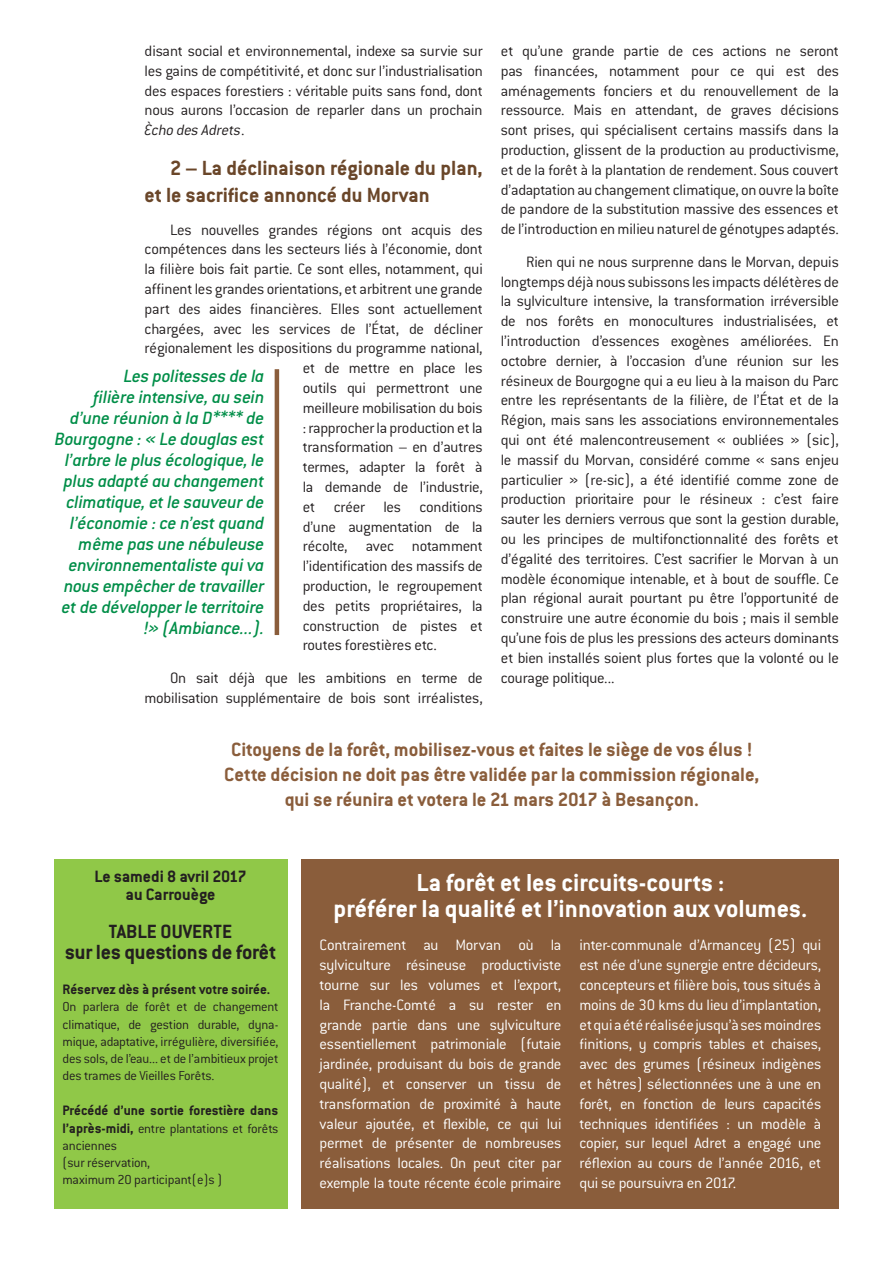
<style>
.page{position:relative;width:893px;height:1263px;background:#fff}
.page>*{position:absolute;margin:0;border:0;box-sizing:border-box;transform-origin:0 0}
.t1{font:700 27px/26.2px "Conduit ITC";color:#fff;text-align:center}
.t2{font:700 22.5px/27px "Conduit ITC";color:#6a4629}
.t3{font:700 22.5px "Conduit ITC";letter-spacing:-.01em;color:#231f20}
.t4{font:700 21px/25.2px "Conduit ITC";color:#8a5d3b;text-align:center}
.t5{font:700 21px "Conduit ITC";color:#231f20}
.t6{font:italic 500 19.5px/21px "Conduit ITC";letter-spacing:-.015em;color:#008e48;text-align:right}
.t7{font:700 18px/18px "Conduit ITC";color:#231f20;text-align:center}
.t8{font:300 16.5px/19.8px "Conduit ITC";letter-spacing:-.015em;color:#231f20;text-align:justify}
.t9{font:300 16.5px/19.8px "Conduit ITC";letter-spacing:-.015em;color:#fff;text-align:justify}
.t10{font:700 15px "Conduit ITC";color:#231f20}
.t11{font:300 14.25px/17.1px "Conduit ITC";letter-spacing:-.015em;color:#231f20;text-align:justify}
.s1{font-style:italic}
.s2{font-weight:700;font-size:15px}
</style>
<div class="page">
<div style="left:302px;top:860px;width:537px;height:349px;background:#8a5d3b"></div>
<hr style="left:275px;top:369px;width:4px;height:266px;background:#8a5d3b">
<div style="left:54px;top:860px;width:233px;height:349px;background:#90c848"></div>
<p class="t8" style="left:145px;top:41px;width:340px">disant social et environnemental, indexe sa survie sur les gains de compétitivité, et donc sur l’industrialisation des espaces forestiers : véritable puits sans fond, dont nous aurons l’occasion de reparler dans un prochain <span class="s1">Ècho des Adrets</span>.</p>
<h2 class="t2" style="left:145px;top:154px;width:340px;text-indent:26px">2 – La déclinaison régionale du plan, et le sacrifice annoncé du Morvan</h2>
<p class="t8" style="left:170px;top:219px;width:314px">Les nouvelles grandes régions ont acquis des</p>
<p class="t8" style="left:145px;top:239px;width:340px">compétences dans les secteurs liés à l’économie, dont</p>
<p class="t8" style="left:145px;top:259px;width:340px">la filière bois fait partie. Ce sont elles, notamment, qui</p>
<p class="t8" style="left:145px;top:279px;width:340px">affinent les grandes orientations, et arbitrent une grande</p>
<p class="t8" style="left:145px;top:299px;width:340px">part des aides financières. Elles sont actuellement</p>
<p class="t8" style="left:145px;top:318px;width:340px">chargées, avec les services de l’État, de décliner</p>
<p class="t8" style="left:145px;top:338px;width:340px">régionalement les dispositions du programme national,</p>
<p class="t8" style="left:303px;top:358px;width:181px">et de mettre en place les</p>
<p class="t8" style="left:303px;top:378px;width:182px">outils qui permettront une</p>
<p class="t8" style="left:303px;top:398px;width:181px">meilleure mobilisation du bois</p>
<p class="t8" style="left:303px;top:417px;width:182px">: rapprocher la production et la</p>
<p class="t8" style="left:303px;top:437px;width:182px">transformation – en d’autres</p>
<p class="t8" style="left:303px;top:457px;width:181px">termes, adapter la forêt à</p>
<p class="t8" style="left:303px;top:477px;width:182px">la demande de l’industrie,</p>
<p class="t8" style="left:303px;top:497px;width:181px">et créer les conditions</p>
<p class="t8" style="left:303px;top:516px;width:182px">d’une augmentation de la</p>
<p class="t8" style="left:303px;top:536px;width:182px">récolte, avec notamment</p>
<p class="t8" style="left:303px;top:556px;width:182px">l’identification des massifs de</p>
<p class="t8" style="left:303px;top:576px;width:182px">production, le regroupement</p>
<p class="t8" style="left:303px;top:596px;width:182px">des petits propriétaires, la</p>
<p class="t8" style="left:303px;top:615px;width:182px">construction de pistes et</p>
<p class="t8" style="left:303px;top:635px;width:136px">routes forestières etc.</p>
<p class="t8" style="left:145px;top:668px;width:340px;text-align:right">On sait déjà que les ambitions en terme de mobilisation supplémentaire de bois sont irréalistes,</p>
<p class="t6" style="left:55px;top:365px;width:211px">Les politesses de la<br>filière intensive, au sein d’une réunion à la D**** de<br>Bourgogne : « Le douglas est l’arbre le plus écologique, le plus adapté au changement climatique, et le sauveur de l’économie : ce n’est quand même pas une nébuleuse environnementaliste qui va nous empêcher de travailler et de développer le territoire !» (Ambiance...).</p>
<p class="t8" style="left:501px;top:41px;width:340px">et qu’une grande partie de ces actions ne seront pas financées, notamment pour ce qui est des aménagements fonciers et du renouvellement de la ressource. Mais en attendant, de graves décisions sont prises, qui spécialisent certains massifs dans la production, glissent de la production au productivisme, et de la forêt à la plantation de rendement. Sous couvert d’adaptation au changement climatique, on ouvre la boîte de pandore de la substitution massive des essences et de l’introduction en milieu naturel de génotypes adaptés.</p>
<p class="t8" style="left:501px;top:252px;width:340px;text-indent:26px">Rien qui ne nous surprenne dans le Morvan, depuis longtemps déjà nous subissons les impacts délétères de la sylviculture intensive, la transformation irréversible de nos forêts en monocultures industrialisées, et l’introduction d’essences exogènes améliorées. En octobre dernier, à l’occasion d’une réunion sur les résineux de Bourgogne qui a eu lieu à la maison du Parc entre les représentants de la filière, de l’État et de la Région, mais sans les associations environnementales qui ont été malencontreusement « oubliées » (sic), le massif du Morvan, considéré comme « sans enjeu particulier » (re-sic), a été identifié comme zone de production prioritaire pour le résineux : c’est faire sauter les derniers verrous que sont la gestion durable, ou les principes de multifonctionnalité des forêts et d’égalité des territoires. C’est sacrifier le Morvan à un modèle économique intenable, et à bout de souffle. Ce plan régional aurait pourtant pu être l’opportunité de construire une autre économie du bois ; mais il semble qu’une fois de plus les pressions des acteurs dominants et bien installés soient plus fortes que la volonté ou le courage politique...</p>
<p class="t4" style="left:224px;top:736px;width:537px">Citoyens de la forêt, mobilisez-vous et faites le siège de vos élus !<br>Cette décision ne doit pas être validée par la commission régionale, qui se réunira et votera le 21 mars 2017 à Besançon.</p>
<p class="t7" style="left:94px;top:867px;width:154px">Le samedi 8 avril 2017 au Carrouège</p>
<p class="t5" style="left:109px;top:919px;width:125px">TABLE OUVERTE</p>
<h2 class="t3" style="left:65px;top:939px;width:213px">sur les questions de forêt</h2>
<p class="t10" style="left:63px;top:981px;width:209px">Réservez dès à présent votre soirée.</p>
<p class="t11" style="left:63px;top:998px;width:218px">On parlera de forêt et de changement climatique, de gestion durable, dyna&shy;mique, adaptative, irrégulière, diversifiée, des sols, de l’eau... et de l’ambitieux projet des trames de Vieilles Forêts.</p>
<p class="t10" style="left:63px;top:1101px;width:217px">Précédé d’une sortie forestière dans</p>
<p class="t11" style="left:63px;top:1120px;width:218px;text-align:left"><span class="s2">l’après-midi,</span> entre plantations et forêts anciennes<br>(sur réservation,<br>maximum 20 participant(e)s )</p>
<h1 class="t1" style="left:334px;top:868px;width:475px">La forêt et les circuits-courts :<br>préférer la qualité et l’innovation aux volumes.</h1>
<p class="t9" style="left:320px;top:935px;width:243px">Contrairement au Morvan où la sylviculture résineuse productiviste tourne sur les volumes et l’export, la Franche-Comté a su rester en grande partie dans une sylviculture essentiellement patrimoniale (futaie jardinée, produisant du bois de grande qualité), et conserver un tissu de transformation de proximité à haute valeur ajoutée, et flexible, ce qui lui permet de présenter de nombreuses réalisations locales. On peut citer par exemple la toute récente école primaire</p>
<p class="t9" style="left:579px;top:935px;width:243px">inter-communale d’Armancey (25) qui est née d’une synergie entre décideurs, concepteurs et filière bois, tous situés à moins de 30 kms du lieu d’implantation, et qui a été réalisée jusqu’à ses moindres finitions, y compris tables et chaises, avec des grumes (résineux indigènes et hêtres) sélectionnées une à une en forêt, en fonction de leurs capacités techniques identifiées : un modèle à copier, sur lequel Adret a engagé une réflexion au cours de l’année 2016, et qui se poursuivra en 2017.</p>
</div>
